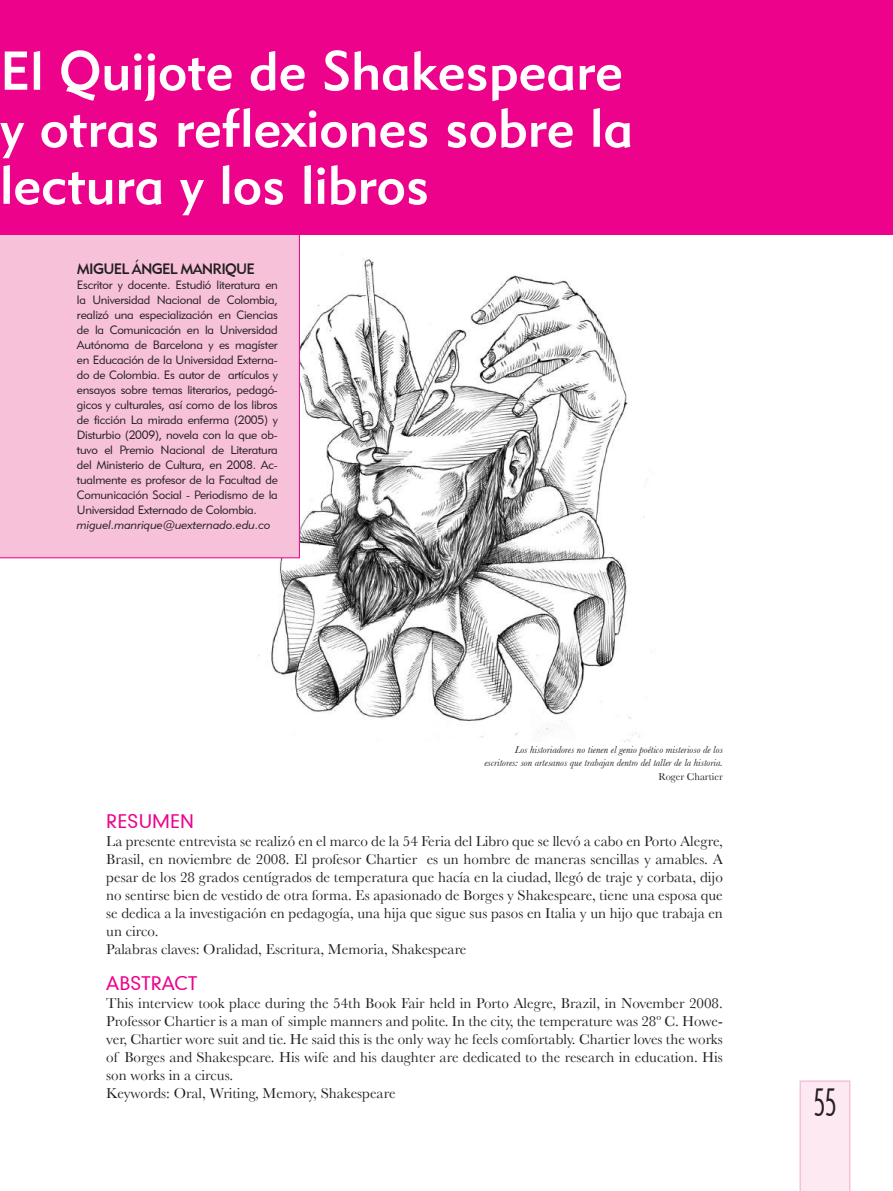
<style>
.page{position:relative;width:893px;height:1191px;background:#fff}
.page>*{position:absolute;margin:0;border:0;box-sizing:border-box;transform-origin:0 0}
.t1{font:54px/57px "Geometric 415 BT Medium A";color:#fff}
.t2{font:36px "Architecture Plain";color:#231f20;scale:.8 1}
.t3{font:18px "Geometric 706 BT Medium B";color:#ed028c}
.t4{font:15px/18px "Baskerville";color:#231f20}
.t5{font:15px "Geometric 415 BT Medium A";letter-spacing:-.05em;color:#231f20}
.t6{font:12px/15px "Geometric 415 BT Lite A";letter-spacing:-.02em;color:#231f20;text-align:justify}
.t7{font:12px "Geometric 415 BT Lite Italic A";color:#231f20}
.t8{font:italic 10.5px/13.5px "Baskerville";color:#231f20;text-align:right}
.t9{font:10.5px "Baskerville";color:#231f20}
</style>
<div class="page">
<div style="left:799px;top:1080px;width:51px;height:111px;background:#fce9f1"></div>
<img style="left:242px;top:258px;width:410px;height:484px">
<div style="left:0;top:234px;width:300px;height:324px;background:#f7c1d9"></div>
<div style="left:0;top:0;width:893px;height:234px;background:#ed028c"></div>
<h1 class="t1" style="left:0;top:42px;width:635px">El Quijote de Shakespeare y otras reflexiones sobre la lectura y los libros</h1>
<p class="t5" style="left:77px;top:260px;width:179px">MIGU EL ÁNGEL MAN RIQU E</p>
<p class="t6" style="left:77px;top:277px;width:202px">Escritor y docente. Estudió literatura en la Universidad Nacional de Colombia, realizó una especialización en Ciencias de la Comunicación en la Universidad Autónoma de Barcelona y es magíster en Educación de la Universidad Externa&shy;do de Colombia. Es autor de artículos y ensayos sobre temas literarios, pedagó&shy;gicos y culturales, así como de los libros de ficción La mirada enferma (2005) y Disturbio (2009), novela con la que ob&shy;tuvo el Premio Nacional de Literatura del Ministerio de Cultura, en 2008. Ac&shy;tualmente es profesor de la Facultad de Comunicación Social - Periodismo de la Universidad Externado de Colombia.</p>
<p class="t7" style="left:77px;top:518px;width:195px">miguel.manrique@uexternado.edu.co</p>
<p class="t8" style="left:484px;top:742px;width:240px">Los historiadores no tienen el genio poético misterioso de los escritores: son artesanos que trabajan dentro del taller de la historia.</p>
<p class="t9" style="left:658px;top:770px;width:66px">Roger Chartier</p>
<p class="t3" style="left:106px;top:809px;width:25px">RESUMEN</p>
<p class="t4" style="left:106px;top:832px;width:618px">La presente entrevista se realizó en el marco de la 54 Feria del Libro que se llevó a cabo en Porto Alegre, Brasil, en noviembre de 2008. El profesor Chartier es un hombre de maneras sencillas y amables. A pesar de los 28 grados centígrados de temperatura que hacía en la ciudad, llegó de traje y corbata, dijo no sentirse bien de vestido de otra forma. Es apasionado de Borges y Shakespeare, tiene una esposa que se dedica a la investigación en pedagogía, una hija que sigue sus pasos en Italia y un hijo que trabaja en un circo.<br>Palabras claves: Oralidad, Escritura, Memoria, Shakespeare</p>
<p class="t3" style="left:106px;top:971px;width:25px">ABSTRACT</p>
<p class="t4" style="left:106px;top:994px;width:618px">This interview took place during the 54th Book Fair held in Porto Alegre, Brazil, in November 2008.<br>Professor Chartier is a man of simple manners and polite. In the city, the temperature was 28º C. Howe&shy;ver, Chartier wore suit and tie. He said this is the only way he feels comfortably. Chartier loves the works of Borges and Shakespeare. His wife and his daughter are dedicated to the research in education. His son works in a circus.<br>Keywords: Oral, Writing, Memory, Shakespeare</p>
<h2 class="t2" style="left:814px;top:1080px;width:30px">55</h2>
</div>
